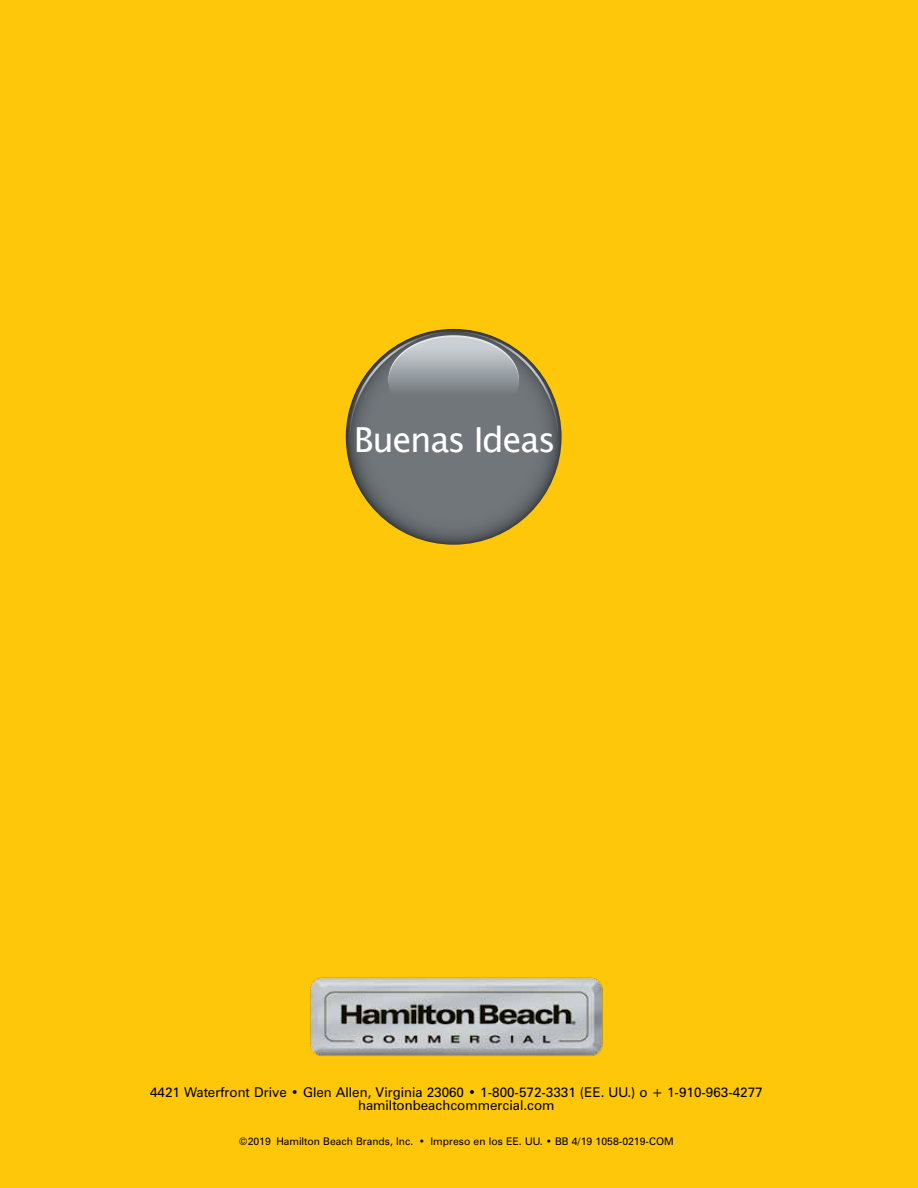
<style>
.page{position:relative;width:918px;height:1188px;background:#ffc709}
.page>*{position:absolute;margin:0;border:0;box-sizing:border-box;transform-origin:0 0}
.t1{font:34.5px "Lucida Grande";letter-spacing:-.04em;color:#fff}
.t2{font:13.5px/13.5px "Zurich BT";color:#000;text-align:center}
.t3{font:10.5px "Zurich BT";color:#000}
</style>
<div class="page">
<svg style="left:346px;top:329px;width:216px;height:216px;background:#696e71"></svg>
<svg style="left:350px;top:332px;width:208px;height:105px"></svg>
<img style="left:310px;top:977px;width:293px;height:79px">
<h1 class="t1" style="left:354px;top:420px;width:203px">Buenas Ideas</h1>
<p class="t2" style="left:150px;top:1085px;width:614px">4421 Waterfront Drive • Glen Allen, Virginia 23060 • 1-800-572-3331 (EE. UU.) o + 1-910-963-4277 hamiltonbeachcommercial.com</p>
<p class="t3" style="left:239px;top:1135px;width:436px">©2019 Hamilton Beach Brands, Inc. • Impreso en los EE. UU. • BB 4/19 1058-0219-COM</p>
</div>
